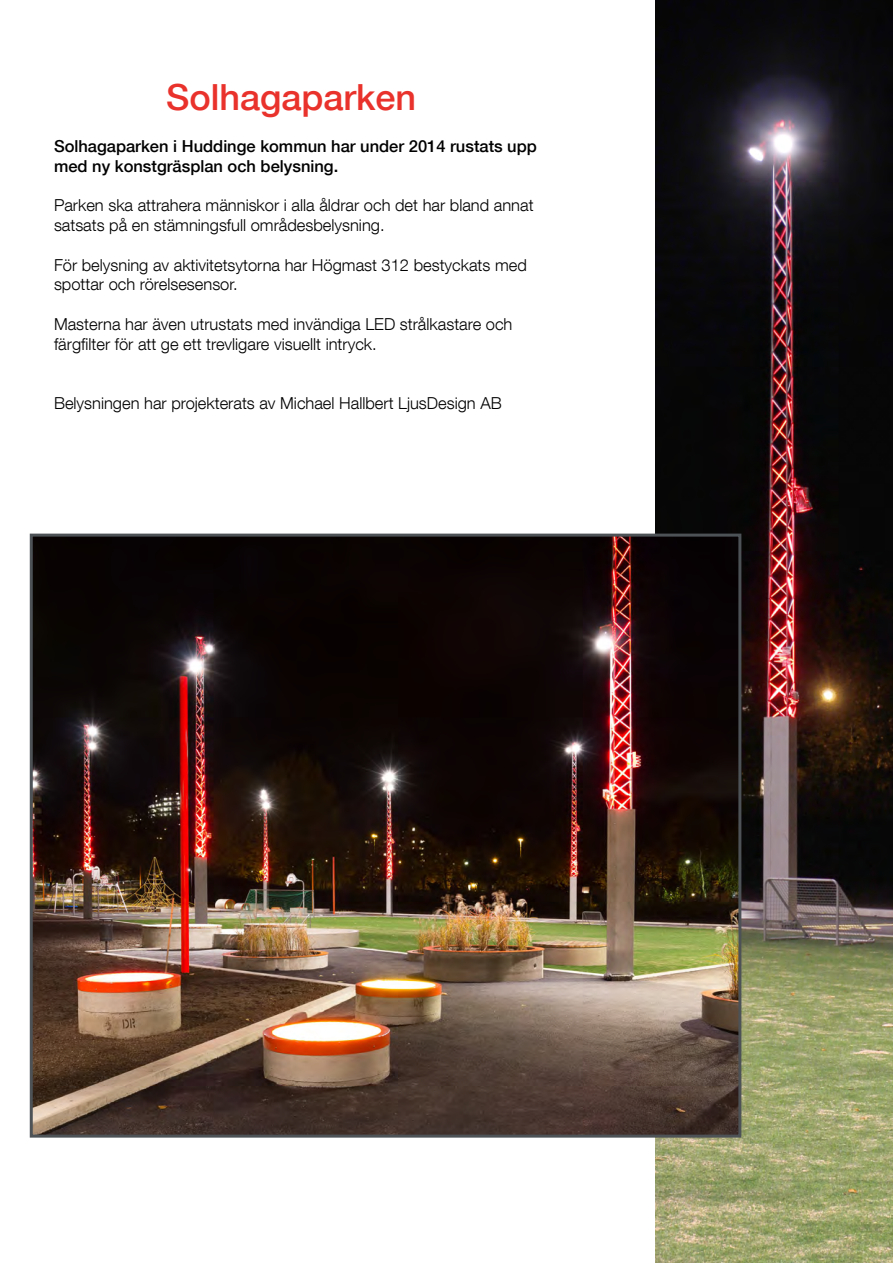
<style>
.page{position:relative;width:893px;height:1263px;background:#fff}
.page>*{position:absolute;margin:0;border:0;box-sizing:border-box;transform-origin:0 0}
.t1{font:500 36px "Helvetica Neue LT Com";color:#e9322b}
.t2{font:300 16.5px/19.8px "Helvetica Neue LT Com";color:#000}
.t3{font:500 16.5px/19.8px "Helvetica Neue LT Com";color:#000}
</style>
<div class="page">
<img style="left:656px;top:0;width:237px;height:1263px">
<img style="left:34px;top:538px;width:703px;height:595px">
<div style="left:30px;top:534px;width:711px;height:603px;border:3px solid #4d5256"></div>
<h1 class="t1" style="left:166px;top:76px;width:252px">Solhagaparken</h1>
<p class="t3" style="left:54px;top:136px;width:484px">Solhagaparken i Huddinge kommun har under 2014 rustats upp med ny konstgräsplan och belysning.</p>
<p class="t2" style="left:54px;top:195px;width:481px">Parken ska attrahera människor i alla åldrar och det har bland annat satsats på en stämningsfull områdesbelysning.</p>
<p class="t2" style="left:54px;top:254px;width:474px">För belysning av aktivitetsytorna har Högmast 312 bestyckats med spottar och rörelsesensor.</p>
<p class="t2" style="left:54px;top:314px;width:460px">Masterna har även utrustats med invändiga LED strålkastare och färgfilter för att ge ett trevligare visuellt intryck.</p>
<p class="t2" style="left:54px;top:393px;width:449px">Belysningen har projekterats av Michael Hallbert LjusDesign AB</p>
</div>
